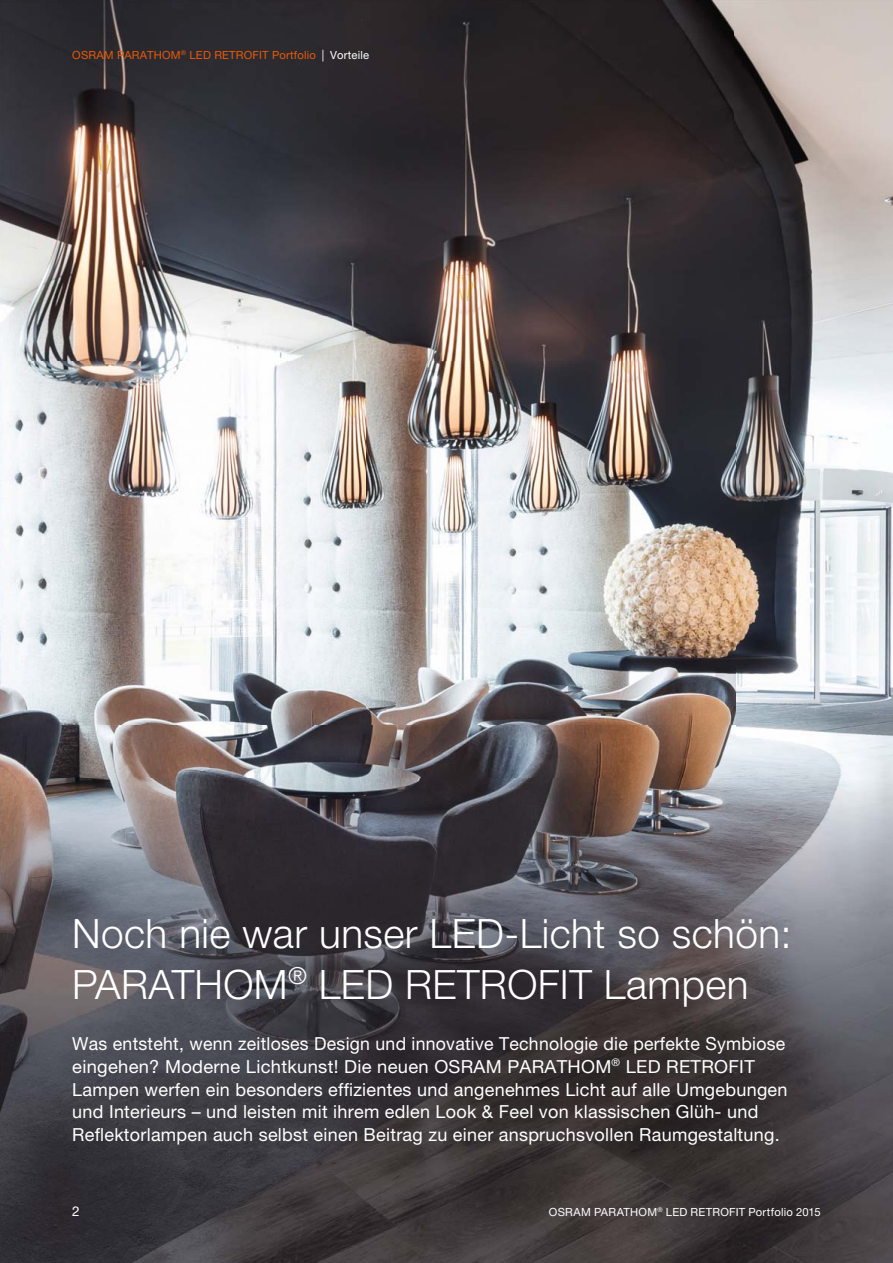
<style>
.page{position:relative;width:893px;height:1263px;background:#fff}
.page>*{position:absolute;margin:0;border:0;box-sizing:border-box;transform-origin:0 0}
.t1{font:300 40.5px/51px "Helvetica Neue LT Pro";letter-spacing:.01em;color:#fff}
.t2{font:18px/22.6px "Helvetica Neue LT Pro";letter-spacing:.015em;color:#fff}
.t3{font:13.5px "Helvetica Neue LT Pro";color:#fff}
.t4{font:11.25px "Helvetica Neue LT Pro";letter-spacing:.015em;color:#eb5906}
.t5{font:11.25px "Helvetica Neue LT Pro";letter-spacing:.02em;color:#fff}
.s1{font-size:11.7px;color:#fff}
.s2{color:#fff}
</style>
<div class="page">
<img style="left:0;top:0;width:893px;height:778px">
<svg style="left:0;top:778px;width:893px;height:484px;background:#4e4a4f"></svg>
<p class="t4" style="left:72px;top:51px;width:298px">OSRAM PARATHOM<sup>®</sup> LED RETROFIT Portfolio <span class="s1">|</span> <span class="s2">Vorteile</span></p>
<h1 class="t1" style="left:72px;top:912px;width:721px">Noch nie war unser LED-Licht so schön:<br>PARATHOM<sup>®</sup> LED RETROFIT Lampen</h1>
<p class="t2" style="left:72px;top:1034px;width:717px">Was entsteht, wenn zeitloses Design und innovative Technologie die perfekte Symbiose eingehen? Moderne Lichtkunst! Die neuen OSRAM PARATHOM<sup>®</sup> LED RETROFIT Lampen werfen ein besonders effizientes und angenehmes Licht auf alle Umgebungen und Interieurs – und leisten mit ihrem edlen Look &amp; Feel von klassischen Glüh- und Reflektorlampen auch selbst einen Beitrag zu einer anspruchsvollen Raumgestaltung.</p>
<p class="t3" style="left:72px;top:1206px;width:9px">2</p>
<p class="t5" style="left:549px;top:1208px;width:273px">OSRAM PARATHOM<sup>®</sup> LED RETROFIT Portfolio 2015</p>
</div>
